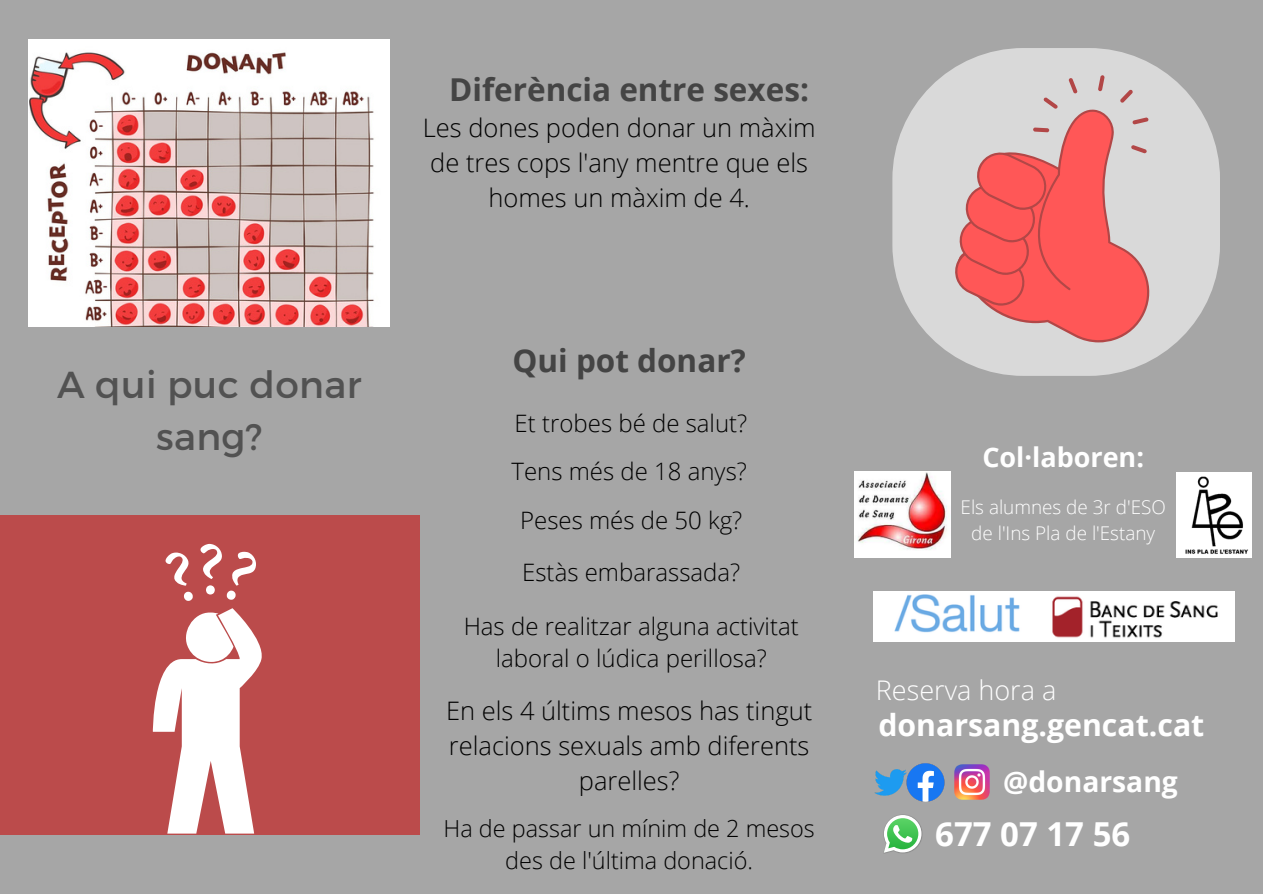
<style>
.page{position:relative;width:1263px;height:894px;background:#fff}
.page>*{position:absolute;margin:0;border:0;box-sizing:border-box;transform-origin:0 0}
.t1{font:37.5px/51.8px "Montserrat";letter-spacing:.01em;color:#525252;text-align:center}
.t2{font:700 33px "Open Sans";color:#fff}
.t3{font:700 31.5px "Open Sans";color:#444}
.t4{font:700 30.3px "Open Sans";color:#fff}
.t5{font:700 28.2px "Open Sans";color:#fff}
.t6{font:300 27px "Open Sans";color:#fff}
.t7{font:700 27px "Open Sans";color:#fff}
.t8{font:300 25.5px/34.8px "Open Sans";color:#000;text-align:center}
.t9{font:300 24px/32.5px "Open Sans";color:#000;text-align:center}
.t10{font:300 23.4px/32.1px "Open Sans";color:#000;text-align:center}
.t11{font:300 18.9px/25.8px "Open Sans";color:#fff;text-align:center}
</style>
<div class="page">
<div style="left:0;top:0;width:1263px;height:893px;background:#a6a6a6"></div>
<div style="left:0;top:515px;width:420px;height:319px;background:#bb4b4b"></div>
<img style="left:29px;top:39px;width:361px;height:287px">
<div style="left:892px;top:48px;width:328px;height:328px;background:#d9d9d9;border-radius:131px"></div>
<img style="left:1176px;top:472px;width:76px;height:85px">
<img style="left:874px;top:591px;width:360px;height:50px">
<img style="left:854px;top:472px;width:97px;height:85px">
<img style="left:883px;top:828px;width:40px;height:26px">
<svg style="left:884px;top:814px;width:37px;height:38px"></svg>
<img style="left:875px;top:770px;width:15px;height:25px">
<img style="left:960px;top:764px;width:29px;height:35px">
<img style="left:890px;top:763px;width:70px;height:39px">
<svg style="left:153px;top:608px;width:109px;height:225px"></svg>
<svg style="left:165px;top:543px;width:91px;height:58px"></svg>
<svg style="left:989px;top:118px;width:161px;height:224px"></svg>
<svg style="left:955px;top:75px;width:193px;height:232px"></svg>
<p class="t1" style="left:57px;top:356px;width:306px">A qui puc donar sang?</p>
<p class="t3" style="left:449px;top:67px;width:361px">Diferència entre sexes:</p>
<p class="t8" style="left:423px;top:109px;width:394px">Les dones poden donar un màxim de tres cops l'any mentre que els homes un màxim de 4.</p>
<p class="t3" style="left:512px;top:338px;width:235px">Qui pot donar?</p>
<p class="t9" style="left:515px;top:406px;width:234px">Et trobes bé de salut?</p>
<p class="t9" style="left:511px;top:454px;width:237px">Tens més de 18 anys?</p>
<p class="t9" style="left:520px;top:503px;width:224px">Peses més de 50 kg?</p>
<p class="t9" style="left:522px;top:555px;width:220px">Estàs embarassada?</p>
<p class="t9" style="left:464px;top:609px;width:337px">Has de realitzar alguna activitat laboral o lúdica perillosa?</p>
<p class="t8" style="left:446px;top:692px;width:368px">En els 4 últims mesos has tingut relacions sexuals amb diferents parelles?</p>
<p class="t10" style="left:443px;top:811px;width:373px">Ha de passar un mínim de 2 mesos des de l'última donació.</p>
<p class="t7" style="left:982px;top:438px;width:163px">Col·laboren:</p>
<p class="t11" style="left:961px;top:493px;width:207px">Els alumnes de 3r d'ESO de l'Ins Pla de l'Estany</p>
<p class="t6" style="left:876px;top:670px;width:182px">Reserva hora a</p>
<p class="t4" style="left:878px;top:703px;width:327px">donarsang.gencat.cat</p>
<p class="t5" style="left:1003px;top:761px;width:176px">@donarsang</p>
<p class="t2" style="left:935px;top:810px;width:197px">677 07 17 56</p>
</div>
